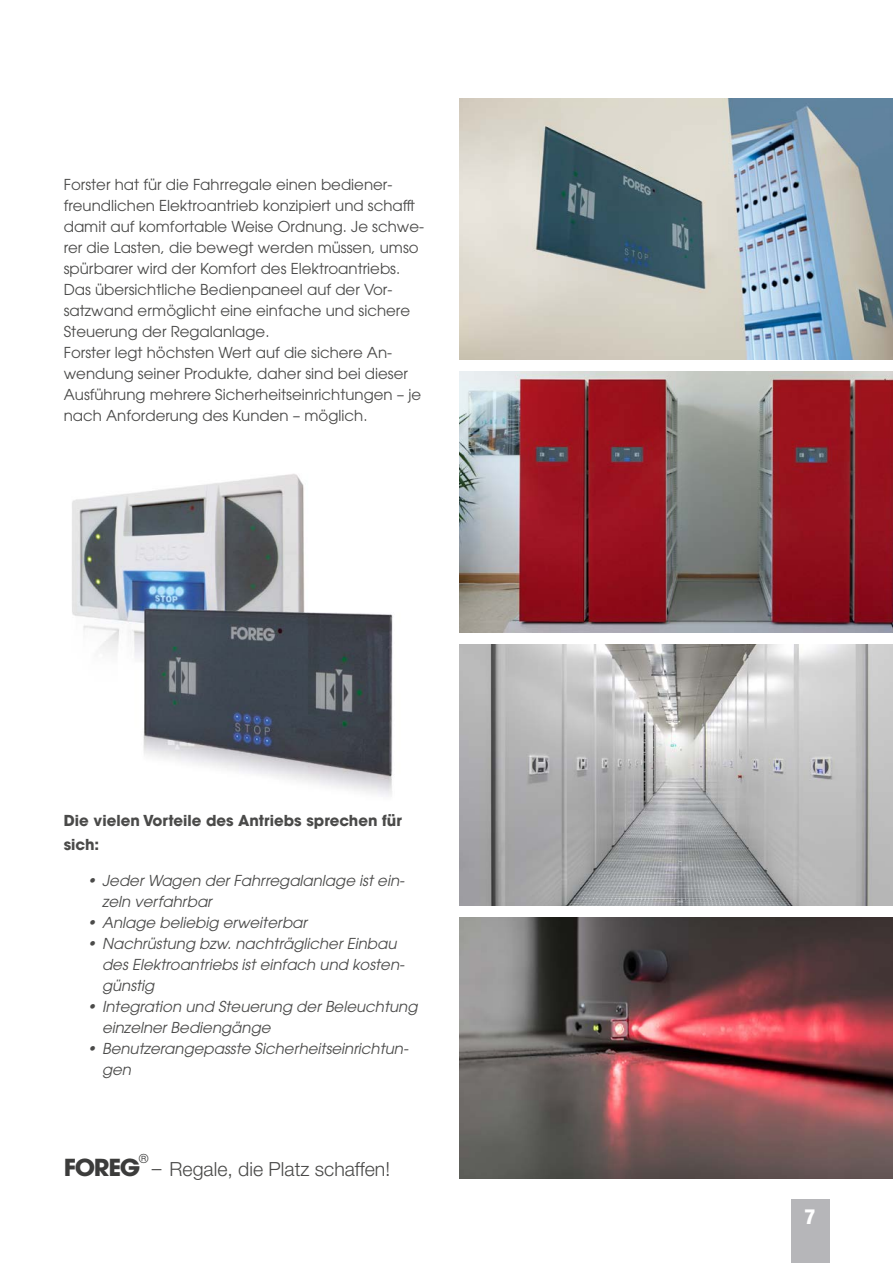
<style>
.page{position:relative;width:893px;height:1263px;background:#fff}
.page>*{position:absolute;margin:0;border:0;box-sizing:border-box;transform-origin:0 0}
.t1{font:700 23.25px "ITC Avant Garde Pro";letter-spacing:-.05em;color:#3c3c3b}
.t2{font:800 condensed 21px "Helvetica Neue LT Pro";color:#fff}
.t3{font:300 19.5px "Helvetica Neue LT Pro";color:#4a4a49}
.Fließtext{font:15px/21px "ITC Avant Garde Pro";color:#4a4a49}
.t4{font:italic 15px/21px "ITC Avant Garde Pro";color:#4a4a49}
.t5{font:700 15px/24px "ITC Avant Garde Pro";color:#4a4a49}
.t6{font:12.3px "ITC Avant Garde Pro";color:#3c3c3b}
</style>
<div class="page">
<div style="left:791px;top:1199px;width:38px;height:64px;background:#b6b6b9"></div>
<img style="left:72px;top:474px;width:321px;height:322px">
<img style="left:459px;top:371px;width:434px;height:262px">
<img style="left:459px;top:644px;width:434px;height:262px">
<img style="left:459px;top:98px;width:434px;height:262px">
<img style="left:459px;top:917px;width:434px;height:262px">
<p class="Fließtext" style="left:64px;top:174px;width:362px">Forster hat für die Fahrregale einen bediener&shy;freundlichen Elektroantrieb konzipiert und schafft damit auf komfortable Weise Ordnung. Je schwe&shy;rer die Lasten, die bewegt werden müssen, umso spürbarer wird der Komfort des Elektroantriebs.<br>Das übersichtliche Bedienpaneel auf der Vor&shy;satzwand ermöglicht eine einfache und sichere Steuerung der Regalanlage.</p>
<p class="Fließtext" style="left:64px;top:342px;width:359px">Forster legt höchsten Wert auf die sichere An&shy;wendung seiner Produkte, daher sind bei dieser Ausführung mehrere Sicherheitseinrichtungen – je nach Anforderung des Kunden – möglich.</p>
<h3 class="t5" style="left:64px;top:808px;width:340px">Die vielen Vorteile des Antriebs sprechen für sich:</h3>
<p class="t4" style="left:102px;top:870px;width:304px;text-indent:-15px">• Jeder Wagen der Fahrregalanlage ist ein&shy;zeln verfahrbar</p>
<p class="t4" style="left:87px;top:912px;width:221px">• Anlage beliebig erweiterbar</p>
<p class="t4" style="left:102px;top:933px;width:304px;text-indent:-15px">• Nachrüstung bzw. nachträglicher Einbau des Elektroantriebs ist einfach und kosten&shy;günstig</p>
<p class="t4" style="left:102px;top:996px;width:317px;text-indent:-15px">• Integration und Steuerung der Beleuchtung einzelner Bediengänge</p>
<p class="t4" style="left:102px;top:1038px;width:308px;text-indent:-15px">• Benutzerangepasste Sicherheitseinrichtun&shy;gen</p>
<h1 class="t1" style="left:64px;top:1152px;width:78px">FOREG</h1>
<p class="t6" style="left:139px;top:1151px;width:11px">®</p>
<h3 class="t3" style="left:152px;top:1157px;width:240px">– Regale, die Platz schaffen!</h3>
<h2 class="t2" style="left:805px;top:1203px;width:12px">7</h2>
</div>
